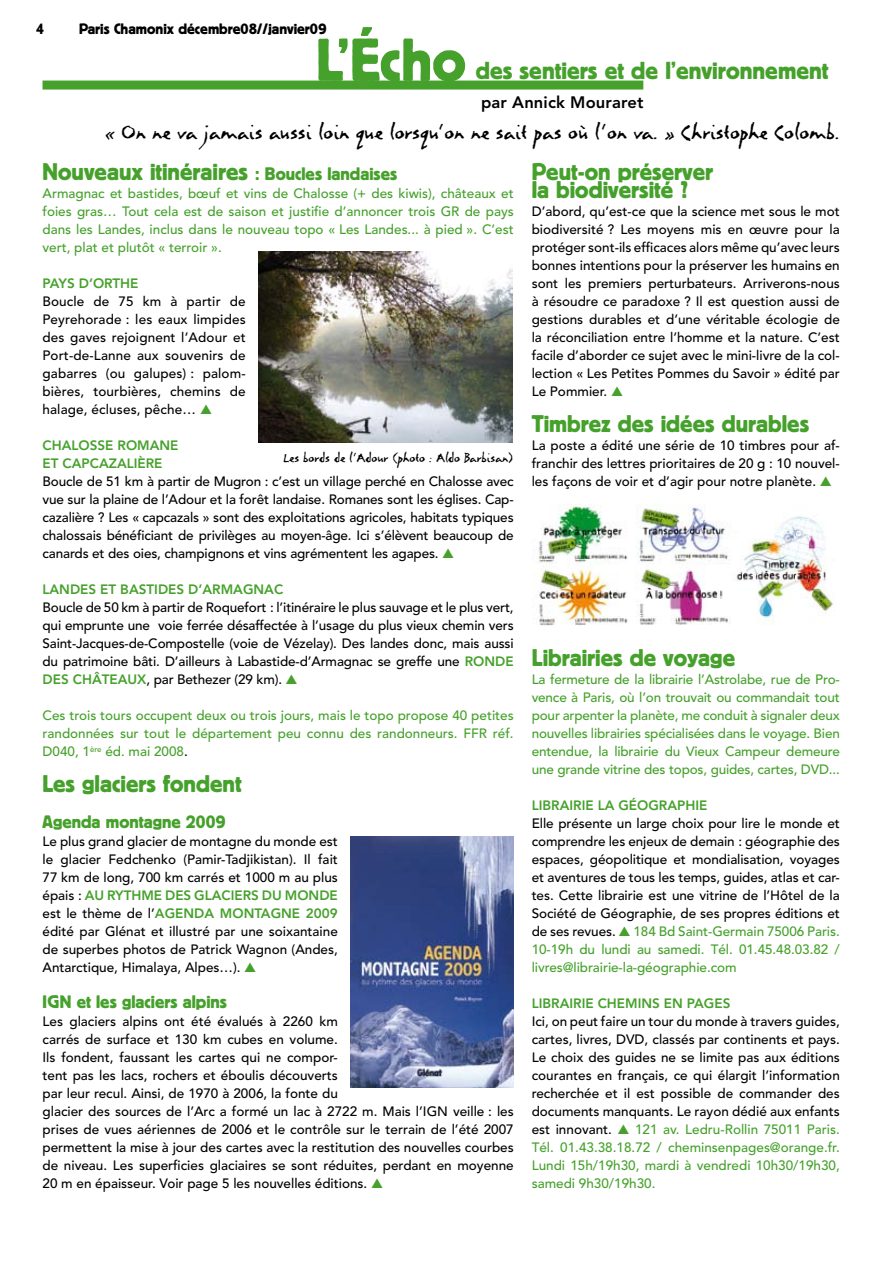
<style>
.page{position:relative;width:893px;height:1263px;background:#fff}
.page>*{position:absolute;margin:0;border:0;box-sizing:border-box;transform-origin:0 0}
.t1{font:60px "Block BE";color:#45a12b}
.t2{font:27px "Lettres Eclatees";color:#000}
.t3{font:24.45px "Block BE";color:#45a12b}
.t4{font:24px/18px "Block BE";color:#45a12b}
.t5{font:18px "Block BE";color:#45a12b}
.t6{font:16.5px "Lettres Eclatees";color:#000}
.t7{font:800 16.5px "Avenir";letter-spacing:.01em;color:#000}
.t8{font:15px "Block BE";color:#000}
.t9{font:500 13.5px/18px "Avenir";color:#000;text-align:justify}
.t10{font:500 13.5px/18px "Avenir";color:#45a12b;text-align:justify}
.t11{font:800 13.5px "Avenir";color:#45a12b}
.s1{color:#45a12b}
.s2{font-size:18px}
.s3{font-weight:800;color:#45a12b}
.s4{color:#000}
</style>
<div class="page">
<div style="left:43px;top:81px;width:600px;height:9px;background:#45a12b"></div>
<img style="left:351px;top:837px;width:163px;height:250px">
<img style="left:258px;top:252px;width:255px;height:191px">
<img style="left:535px;top:504px;width:298px;height:122px">
<p class="t8" style="left:79px;top:20px;width:249px">Paris Chamonix décembre08//janvier09</p>
<h1 class="t1" style="left:316px;top:26px;width:152px">L’Écho</h1>
<h3 class="t3" style="left:476px;top:57px;width:354px">des sentiers et de l’environnement</h3>
<p class="t7" style="left:481px;top:93px;width:164px">PAR ANNICK MOURARET</p>
<h2 class="t2" style="left:105px;top:119px;width:736px">« On ne va jamais aussi loin que lorsqu’on ne sait pas où l’on va. » Christophe Colomb.</h2>
<h3 class="t4" style="left:532px;top:162px;width:183px">Peut-on préserver la biodiversité ?</h3>
<p class="t9" style="left:532px;top:203px;width:310px">D’abord, qu’est-ce que la science met sous le mot biodiversité ? Les moyens mis en œuvre pour la protéger sont-ils efficaces alors même qu’avec leurs bonnes intentions pour la préserver les humains en sont les premiers perturbateurs. Arriverons-nous à résoudre ce paradoxe ? Il est question aussi de gestions durables et d’une véritable écologie de la réconciliation entre l’homme et la nature. C’est facile d’aborder ce sujet avec le mini-livre de la col&shy;lection « Les Petites Pommes du Savoir » édité par Le Pommier. <span class="s1">▲</span></p>
<h3 class="t4" style="left:532px;top:414px;width:279px">Timbrez des idées durables</h3>
<p class="t9" style="left:532px;top:437px;width:310px">La poste a édité une série de 10 timbres pour af&shy;franchir des lettres prioritaires de 20 g : 10 nouvel&shy;les façons de voir et d’agir pour notre planète. <span class="s1">▲</span></p>
<h3 class="t4" style="left:43px;top:162px;width:356px">Nouveaux itinéraires <span class="s2">: Boucles landaises</span></h3>
<p class="t10" style="left:43px;top:185px;width:473px">Armagnac et bastides, bœuf et vins de Chalosse (+ des kiwis), châteaux et foies gras… Tout cela est de saison et justifie d’annoncer trois GR de pays dans les Landes, inclus dans le nouveau topo « Les Landes... à pied ». C’est vert, plat et plutôt « terroir ».</p>
<p class="t11" style="left:43px;top:275px;width:97px">PAYS D’ORTHE</p>
<p class="t9" style="left:43px;top:293px;width:205px">Boucle de 75 km à partir de Peyrehorade : les eaux limpides des gaves rejoignent l’Adour et Port-de-Lanne aux souvenirs de gabarres (ou galupes) : palom&shy;bières, tourbières, chemins de halage, écluses, pêche… <span class="s1">▲</span></p>
<p class="t11" style="left:43px;top:437px;width:29px">CHALOSS</p>
<p class="t11" style="left:105px;top:437px;width:24px">E ROMA</p>
<p class="t11" style="left:160px;top:437px;width:20px">NE</p>
<p class="t11" style="left:43px;top:455px;width:31px">ET CAPCA</p>
<p class="t11" style="left:109px;top:455px;width:55px">ZALIÈRE</p>
<p class="t9" style="left:43px;top:473px;width:473px">Boucle de 51 km à partir de Mugron : c’est un village perché en Chalosse avec vue sur la plaine de l’Adour et la forêt landaise. Romanes sont les églises. Cap&shy;cazalière ? Les « capcazals » sont des exploitations agricoles, habitats typiques chalossais bénéficiant de privilèges au moyen-âge. Ici s’élèvent beaucoup de canards et des oies, champignons et vins agrémentent les agapes. <span class="s1">▲</span></p>
<p class="t11" style="left:43px;top:581px;width:181px">LANDES ET BASTIDES D’ARMA</p>
<p class="t11" style="left:243px;top:581px;width:32px">GNAC</p>
<p class="t9" style="left:43px;top:599px;width:473px">Boucle de 50 km à partir de Roquefort : l’itinéraire le plus sauvage et le plus vert, qui emprunte une voie ferrée désaffectée à l’usage du plus vieux chemin vers Saint-Jacques-de-Compostelle (voie de Vézelay). Des landes donc, mais aussi du patrimoine bâti. D’ailleurs à Labastide-d’Armagnac se greffe une <span class="s3">RONDE DES CHÂTEAUX</span>, par Bethezer (29 km). <span class="s1">▲</span></p>
<p class="t10" style="left:43px;top:707px;width:473px">Ces trois tours occupent deux ou trois jours, mais le topo propose 40 petites randonnées sur tout le département peu connu des randonneurs. FFR réf.<br>D040, 1<sup>ère</sup> éd. mai 2008<span class="s4">.</span></p>
<h3 class="t4" style="left:43px;top:774px;width:201px">Les glaciers fondent</h3>
<h3 class="t5" style="left:43px;top:812px;width:185px">Agenda montagne 2009</h3>
<p class="t9" style="left:43px;top:833px;width:297px">Le plus grand glacier de montagne du monde est le glacier Fedchenko (Pamir-Tadjikistan). Il fait 77 km de long, 700 km carrés et 1000 m au plus épais : <span class="s3">AU RYTHM E DES GLAC</span></p>
<p class="t6" style="left:283px;top:449px;width:231px">Les bords de l’Adour (photo : Aldo Barbisan)</p>
<h3 class="t4" style="left:532px;top:648px;width:205px">Librairies de voyage</h3>
<p class="t10" style="left:532px;top:671px;width:310px">La fermeture de la librairie l’Astrolabe, rue de Pro&shy;vence à Paris, où l’on trouvait ou commandait tout pour arpenter la planète, me conduit à signaler deux nouvelles librairies spécialisées dans le voyage. Bien entendue, la librairie du Vieux Campeur demeure une grande vitrine des topos, guides, cartes, DVD...</p>
<p class="t11" style="left:532px;top:797px;width:137px">LIBRAIRIE LA GÉOGRAP</p>
<p class="t11" style="left:685px;top:797px;width:24px">HIE</p>
<p class="t9" style="left:532px;top:815px;width:310px">Elle présente un large choix pour lire le monde et comprendre les enjeux de demain : géographie des espaces, géopolitique et mondialisation, voyages et aventures de tous les temps, guides, atlas et car&shy;tes. Cette librairie est une vitrine de l’Hôtel de la Société de Géographie, de ses propres éditions et de ses revues. <span class="s1">▲ 184 Bd Saint-Germain 75006 Paris.<br>10-19h du lundi au samedi. Tél. 01.45.48.03.82 / livres@librairie-la-géographie.com</span></p>
<p class="t11" style="left:532px;top:995px;width:198px">LIBRAIRIE CHEM INS EN PAGES</p>
<p class="t9" style="left:532px;top:1013px;width:310px">Ici, on peut faire un tour du monde à travers guides, cartes, livres, DVD, classés par continents et pays.<br>Le choix des guides ne se limite pas aux éditions courantes en français, ce qui élargit l’information recherchée et il est possible de commander des documents manquants. Le rayon dédié aux enfants est innovant. <span class="s1">▲ 121 av. Ledru-Rollin 75011 Paris.<br>Tél. 01.43.38.18.72 / cheminsenpages@orange.fr.<br>Lundi 15h/19h30, mardi à vendredi 10h30/19h30, samedi 9h30/19h30.</span></p>
<p class="t9" style="left:43px;top:887px;width:297px;text-indent:188px"><span class="s3">IERS DU MONDE </span>est le thème de l’<span class="s3">AGENDA MONTAGNE 2009 </span>édité par Glénat et illustré par une soixantaine de superbes photos de Patrick Wagnon (Andes, Antarctique, Himalaya, Alpes…). <span class="s1">▲</span></p>
<h3 class="t5" style="left:43px;top:992px;width:186px">IGN et les glaciers alpins</h3>
<p class="t9" style="left:43px;top:1013px;width:473px;text-align:left">Les glaciers alpins ont été évalués à 2260 km<br>carrés de surface et 130 km cubes en volume.<br>Ils fondent, faussant les cartes qui ne compor-<br>tent pas les lacs, rochers et éboulis découverts<br>par leur recul. Ainsi, de 1970 à 2006, la fonte du<br>glacier des sources de l’Arc a formé un lac à 2722 m. Mais l’IGN veille : les prises de vues aériennes de 2006 et le contrôle sur le terrain de l’été 2007 permettent la mise à jour des cartes avec la restitution des nouvelles courbes de niveau. Les superficies glaciaires se sont réduites, perdant en moyenne 20 m en épaisseur. Voir page 5 les nouvelles éditions. <span class="s1">▲</span></p>
</div>
